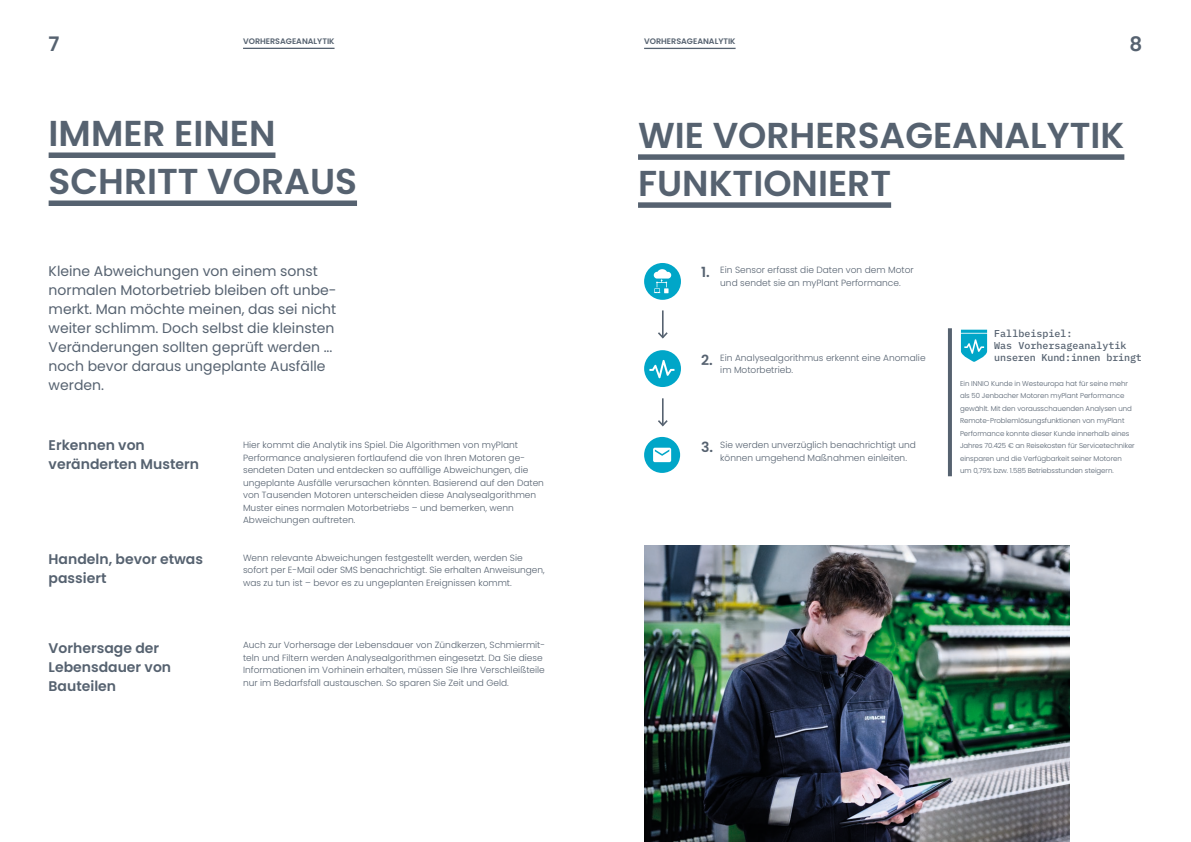
<style>
.page{position:relative;width:1191px;height:842px;background:#fff}
.page>*{position:absolute;margin:0;border:0;box-sizing:border-box;transform-origin:0 0}
.t1{font:600 36px/48px "Poppins";color:#566270}
.t2{font:600 20px "Poppins";color:#566270}
.Teaser{font:14px/19px "Poppins";color:#566270}
.Teaser-2{font:600 14px/19px "Poppins";color:#566270}
.t3{font:500 10px/12px "IBM Plex Mono";color:#566270}
.Fließtext{font:300 9px/12.5px "Poppins";color:#566270}
.t4{font:600 8px "Poppins";color:#566270}
.Infobox_Text{font:300 7px/12.5px "Poppins";letter-spacing:-.01em;color:#566270}
</style>
<div class="page">
<div style="left:49px;top:152px;width:226px;height:6px;background:#566270"></div>
<div style="left:49px;top:200px;width:308px;height:6px;background:#566270"></div>
<div style="left:638px;top:154px;width:486px;height:6px;background:#566270"></div>
<div style="left:638px;top:202px;width:253px;height:6px;background:#566270"></div>
<svg style="left:644px;top:437px;width:36px;height:36px"></svg>
<div style="left:644px;top:350px;width:37px;height:37px;background:#00a6c8;border-radius:50%"></div>
<div style="left:644px;top:263px;width:37px;height:37px;background:#00a6c8;border-radius:50%"></div>
<svg style="left:649px;top:360px;width:25px;height:18px"></svg>
<svg style="left:654px;top:269px;width:17px;height:24px"></svg>
<svg style="left:658px;top:310px;width:10px;height:29px"></svg>
<img style="left:644px;top:545px;width:425px;height:297px">
<hr style="left:948px;top:328px;width:4px;height:148px;background:#566270">
<svg style="left:658px;top:398px;width:10px;height:29px"></svg>
<hr style="left:961px;top:330px;width:26px;height:3px;background:#00a6c8">
<svg style="left:961px;top:334px;width:26px;height:28px"></svg>
<hr style="left:243px;top:48px;width:91px;height:1px;background:#566270">
<hr style="left:644px;top:48px;width:91px;height:1px;background:#566270">
<p class="t2" style="left:49px;top:32px;width:12px">7</p>
<p class="t4" style="left:243px;top:37px;width:93px">VORHERSAGEANALYTIK</p>
<p class="t4" style="left:644px;top:37px;width:93px">VORHERSAGEANALYTIK</p>
<p class="t2" style="left:1129px;top:32px;width:14px">8</p>
<p class="t1" style="left:49px;top:110px;width:228px">IMMER EINEN</p>
<p class="t1" style="left:49px;top:158px;width:310px">SCHRITT VORAUS</p>
<p class="Teaser" style="left:49px;top:262px;width:289px">Kleine Abweichungen von einem sonst normalen Motorbetrieb bleiben oft unbe&shy;merkt. Man möchte meinen, das sei nicht weiter schlimm. Doch selbst die kleinsten Veränderungen sollten geprüft werden ... noch bevor daraus ungeplante Ausfälle werden.</p>
<p class="Teaser-2" style="left:49px;top:435px;width:152px">Erkennen von veränderten Mustern</p>
<p class="Teaser-2" style="left:49px;top:550px;width:156px">Handeln, bevor etwas passiert</p>
<p class="Teaser-2" style="left:49px;top:638px;width:124px">Vorhersage der<br>Lebensdauer von<br>Bauteilen</p>
<p class="Fließtext" style="left:243px;top:439px;width:302px">Hier kommt die Analytik ins Spiel. Die Algorithmen von myPlant Performance analysieren fortlaufend die von Ihren Motoren ge&shy;sendeten Daten und entdecken so auffällige Abweichungen, die ungeplante Ausfälle verursachen könnten. Basierend auf den Daten von Tausenden Motoren unterscheiden diese Analysealgorithmen Muster eines normalen Motorbetriebs – und bemerken, wenn Abweichungen auftreten.</p>
<p class="Fließtext" style="left:243px;top:551px;width:303px">Wenn relevante Abweichungen festgestellt werden, werden Sie sofort per E-Mail oder SMS benachrichtigt. Sie erhalten Anweisungen, was zu tun ist – bevor es zu ungeplanten Ereignissen kommt.</p>
<p class="Fließtext" style="left:243px;top:639px;width:304px">Auch zur Vorhersage der Lebensdauer von Zündkerzen, Schmiermit&shy;teln und Filtern werden Analysealgorithmen eingesetzt. Da Sie diese Informationen im Vorhinein erhalten, müssen Sie Ihre Verschleißteile nur im Bedarfsfall austauschen. So sparen Sie Zeit und Geld.</p>
<p class="t1" style="left:638px;top:112px;width:488px">WIE VORHERSAGEANALYTIK<br>FUNKTIONIERT</p>
<p class="Teaser-2" style="left:701px;top:263px;width:10px">1.</p>
<p class="Fließtext" style="left:720px;top:264px;width:195px">Ein Sensor erfasst die Daten von dem Motor und sendet sie an myPlant Performance.</p>
<p class="Teaser-2" style="left:701px;top:350px;width:13px">2.</p>
<p class="Fließtext" style="left:720px;top:351px;width:207px">Ein Analysealgorithmus erkennt eine Anomalie im Motorbetrieb.</p>
<p class="Teaser-2" style="left:701px;top:438px;width:14px">3.</p>
<p class="Fließtext" style="left:720px;top:439px;width:197px">Sie werden unverzüglich benachrichtigt und können umgehend Maßnahmen einleiten.</p>
<p class="t3" style="left:994px;top:326px;width:149px">Fallbeispiel:<br>Was Vorhersageanalytik unseren Kund:innen bringt</p>
<p class="Infobox_Text" style="left:960px;top:377px;width:176px">Ein INNIO Kunde in Westeuropa hat für seine mehr als 50 Jenbacher Motoren myPlant Performance gewählt. Mit den vorausschauenden Analysen und Remote-Problemlösungsfunktionen von myPlant Performance konnte dieser Kunde innerhalb eines Jahres 70.425 € an Reisekosten für Servicetechniker einsparen und die Verfügbarkeit seiner Motoren</p>
<p class="Infobox_Text" style="left:960px;top:465px;width:155px">um 0,79% bzw. 1.585 Betriebsstunden steigern.</p>
</div>
